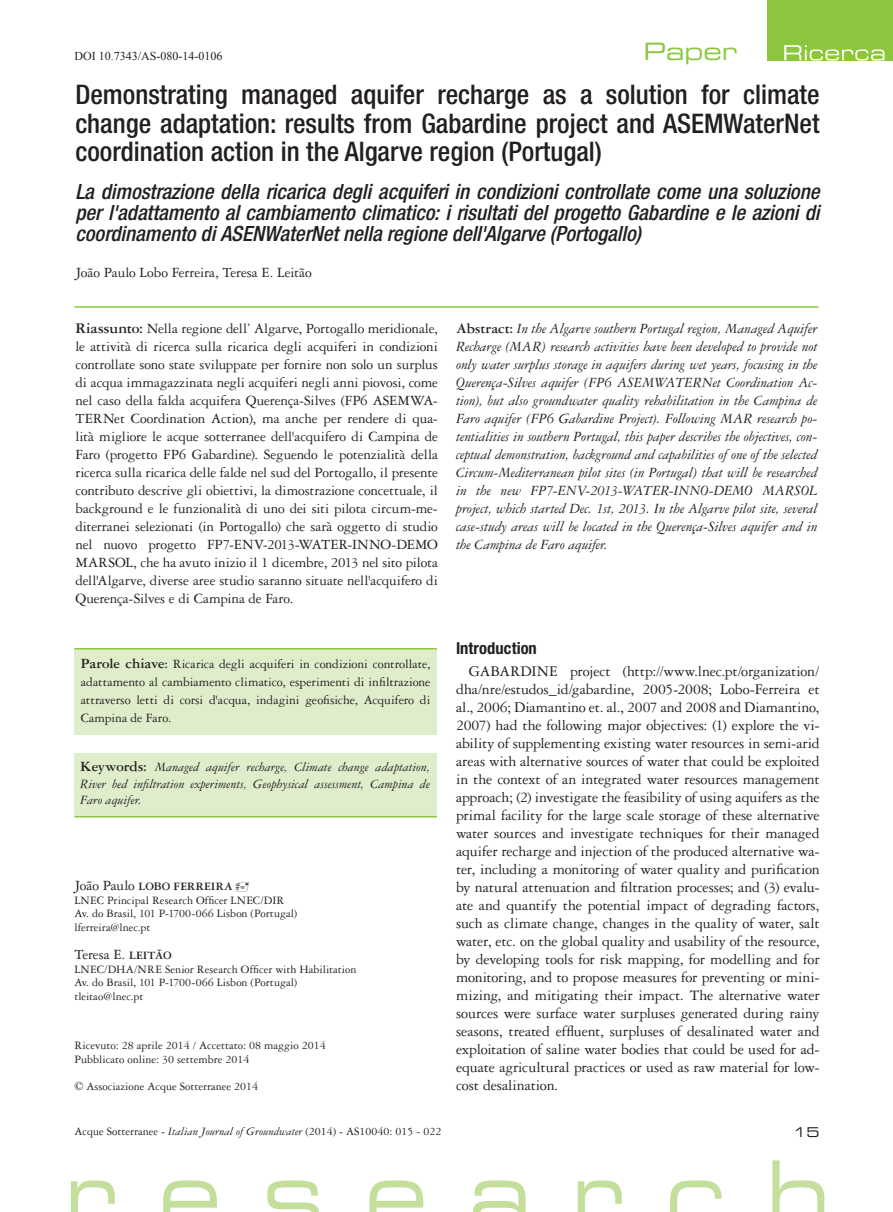
<style>
.page{position:relative;width:893px;height:1212px;background:#fff}
.page>*{position:absolute;margin:0;border:0;box-sizing:border-box;transform-origin:0 0}
.t1{font:500 condensed 27px/28.5px "Helvetica Neue LT Std";color:#231f20;text-align:justify}
.t2{font:24px "Eurostile LT Std Ex 2";color:#8bc63e}
.t3{font:italic 500 condensed 21px/21px "Helvetica Neue LT Std";letter-spacing:-.005em;color:#231f20;text-align:justify}
.t4{font:700 condensed 16.5px "Helvetica Neue LT Std";letter-spacing:.005em;color:#231f20}
.t5{font:15.75px/18px "Garamond 3 LT Std";letter-spacing:-.005em;color:#231f20;text-align:justify}
.t6{font:15px/18px "Garamond 3 LT Std";letter-spacing:-.005em;color:#231f20;text-align:justify}
.t7{font:italic 15px/18px "Garamond 3 LT Std";letter-spacing:-.005em;color:#231f20;text-align:justify}
.t8{font:13.5px/18px "Garamond 3 LT Std";color:#231f20;text-align:justify}
.t9{font:italic 13.5px/16.5px "Garamond 3 LT Std";color:#231f20;text-align:justify}
.t10{font:13.5px "Eurostile LT Std Ex 2";color:#231f20}
.t11{font:12px/13.5px "Garamond 3 LT Std";color:#231f20}
.t12{font:12px "Times New Roman";color:#231f20}
.s1{font-weight:700;font-size:15.75px}
.s2{font-weight:700;font-size:15px}
.s3{font-weight:700}
.s4{font-weight:700;font-style:normal;font-size:15px}
.s5{font-size:15px}
.s6{font-weight:700;font-size:12px}
.s7{font-family:"Times New Roman"}
.s8{font-weight:700;font-style:normal}
.s9{font-style:italic}
</style>
<div class="page">
<svg style="left:71px;top:1160px;width:753px;height:52px"></svg>
<hr style="left:74px;top:306px;width:745px;height:2px;background:#8bc63e">
<div style="left:74px;top:649px;width:363px;height:86px;background:#dfedcb"></div>
<div style="left:74px;top:754px;width:362px;height:62px;background:#dfedcb"></div>
<hr style="left:74px;top:648px;width:363px;height:1px;background:#8bc63e">
<hr style="left:74px;top:816px;width:363px;height:1px;background:#8bc63e">
<div style="left:767px;top:0;width:126px;height:61px;background:#8bc63e"></div>
<svg style="left:784px;top:45px;width:100px;height:16px"></svg>
<h2 class="t2" style="left:643px;top:35px;width:95px">Paper</h2>
<p class="t12" style="left:74px;top:48px;width:149px">DOI 10.7343/AS-080-14-0106</p>
<h1 class="t1" style="left:75px;top:80px;width:746px">Demonstrating managed aquifer recharge as a solution for climate change adaptation: results from Gabardine project and asemwaterNet coordination action in the Algarve region (Portugal)</h1>
<p class="t3" style="left:75px;top:182px;width:746px">La dimostrazione della ricarica degli acquiferi in condizioni controllate come una soluzione per l'adattamento al cambiamento climatico: i risultati del progetto Gabardine e le azioni di coordinamento di ASENWaterNet nella regione dell'Algarve (Portogallo)</p>
<p class="t6" style="left:75px;top:264px;width:238px">João Paulo Lobo Ferreira, Teresa E. Leitão</p>
<p class="t6" style="left:75px;top:320px;width:364px"><span class="s1">Riassunto:</span> Nella regione dell’ Algarve, Portogallo meridionale, le attività di ricerca sulla ricarica degli acquiferi in condizioni controllate sono state sviluppate per fornire non solo un surplus di acqua immagazzinata negli acquiferi negli anni piovosi, come nel caso della falda acquifera Querença-Silves (FP6 ASEMWA-TERNet Coordination Action), ma anche per rendere di qua&shy;lità migliore le acque sotterranee dell'acquifero di Campina de Faro (progetto FP6 Gabardine). Seguendo le potenzialità della ricerca sulla ricarica delle falde nel sud del Portogallo, il presente contributo descrive gli obiettivi, la dimostrazione concettuale, il background e le funzionalità di uno dei siti pilota circum-me&shy;diterranei selezionati (in Portogallo) che sarà oggetto di studio nel nuovo progetto FP7-ENV-2013-WATER-INNO-DEMO MARSOL, che ha avuto inizio il 1 dicembre, 2013 nel sito pilota dell'Algarve, diverse aree studio saranno situate nell'acquifero di Querença-Silves e di Campina de Faro.</p>
<p class="t8" style="left:81px;top:655px;width:351px"><span class="s2">Parole chiave</span><span class="s3">:</span> Ricarica degli acquiferi in condizioni controllate, adattamento al cambiamento climatico, esperimenti di infiltrazione attraverso letti di corsi d'acqua, indagini geofisiche, Acquifero di Campina de Faro.</p>
<p class="t9" style="left:80px;top:759px;width:351px"><span class="s4">Keywords:</span> Managed aquifer recharge, Climate change adaptation, River bed infiltration experiments, Geophysical assessment, Campina de Faro aquifer.</p>
<p class="t11" style="left:74px;top:880px;width:224px"><span class="s5">João Paulo</span> <span class="s3">Lobo Ferr eira<br></span>LNEC Principal Research Officer LNEC/DIR Av. do Brasil, 101 P-1700-066 Lisbon (Portugal) lferreira@lnec.pt</p>
<p class="t6" style="left:74px;top:946px;width:99px">Teresa E. <span class="s6">Leitão</span></p>
<p class="t11" style="left:74px;top:963px;width:283px">LNEC/DHA/NRE Senior Research Officer with Habilitation<br>Av. do Brasil, 101 P-1700-066 Lisbon (Portugal) tleitao@lnec.pt</p>
<p class="t11" style="left:74px;top:1039px;width:253px">Ricevuto: 28 aprile 2014 / Accettato: 08 maggio 2014<br>Pubblicato online: 30 settembre 2014</p>
<p class="t11" style="left:74px;top:1079px;width:185px"><span class="s7">©</span> Associazione Acque Sotterranee 2014</p>
<p class="t7" style="left:456px;top:319px;width:363px"><span class="s8">Abstract:</span> In the Algarve southern Portugal region, Managed Aquifer Recharge (MAR) research activities have been developed to provide not only water surplus storage in aquifers during wet years, focusing in the Querença-Silves aquifer (FP6 ASEMWATERNet Coordination Ac&shy;tion), but also groundwater quality rehabilitation in the Campina de Faro aquifer (FP6 Gabardine Project). Following MAR research po&shy;tentialities in southern Portugal, this paper describes the objectives, con&shy;ceptual demonstration, background and capabilities of one of the selected Circum-Mediterranean pilot sites (in Portugal) that will be researched in the new FP7-ENV-2013-WATER-INNO-DEMO MARSOL project, which started Dec. 1st, 2013. In the Algarve pilot site, several case-study areas will be located in the Querença-Silves aquifer and in the Campina de Faro aquifer.</p>
<p class="t4" style="left:456px;top:638px;width:82px">Introduction</p>
<p class="t5" style="left:456px;top:662px;width:365px;text-indent:13px">GABARDINE project (http://www.lnec.pt/organization/ dha/nre/estudos_id/gabardine, 2005-2008; Lobo-Ferreira et al., 2006; Diamantino et. al., 2007 and 2008 and Diamantino, 2007) had the following major objectives: (1) explore the vi&shy;ability of supplementing existing water resources in semi-arid areas with alternative sources of water that could be exploited in the context of an integrated water resources management approach; (2) investigate the feasibility of using aquifers as the primal facility for the large scale storage of these alternative water sources and investigate techniques for their managed aquifer recharge and injection of the produced alternative wa&shy;ter, including a monitoring of water quality and purification by natural attenuation and filtration processes; and (3) evalu&shy;ate and quantify the potential impact of degrading factors, such as climate change, changes in the quality of water, salt water, etc. on the global quality and usability of the resource, by developing tools for risk mapping, for modelling and for monitoring, and to propose measures for preventing or mini&shy;mizing, and mitigating their impact. The alternative water sources were surface water surpluses generated during rainy seasons, treated effluent, surpluses of desalinated water and exploitation of saline water bodies that could be used for ad&shy;equate agricultural practices or used as raw material for low&shy;cost desalination.</p>
<p class="t11" style="left:74px;top:1124px;width:368px">Acque Sotterranee - <span class="s9">Italian Journal of Groundwater</span> (2014) - AS10040: 015 - 022</p>
<p class="t10" style="left:794px;top:1123px;width:28px">15</p>
</div>
